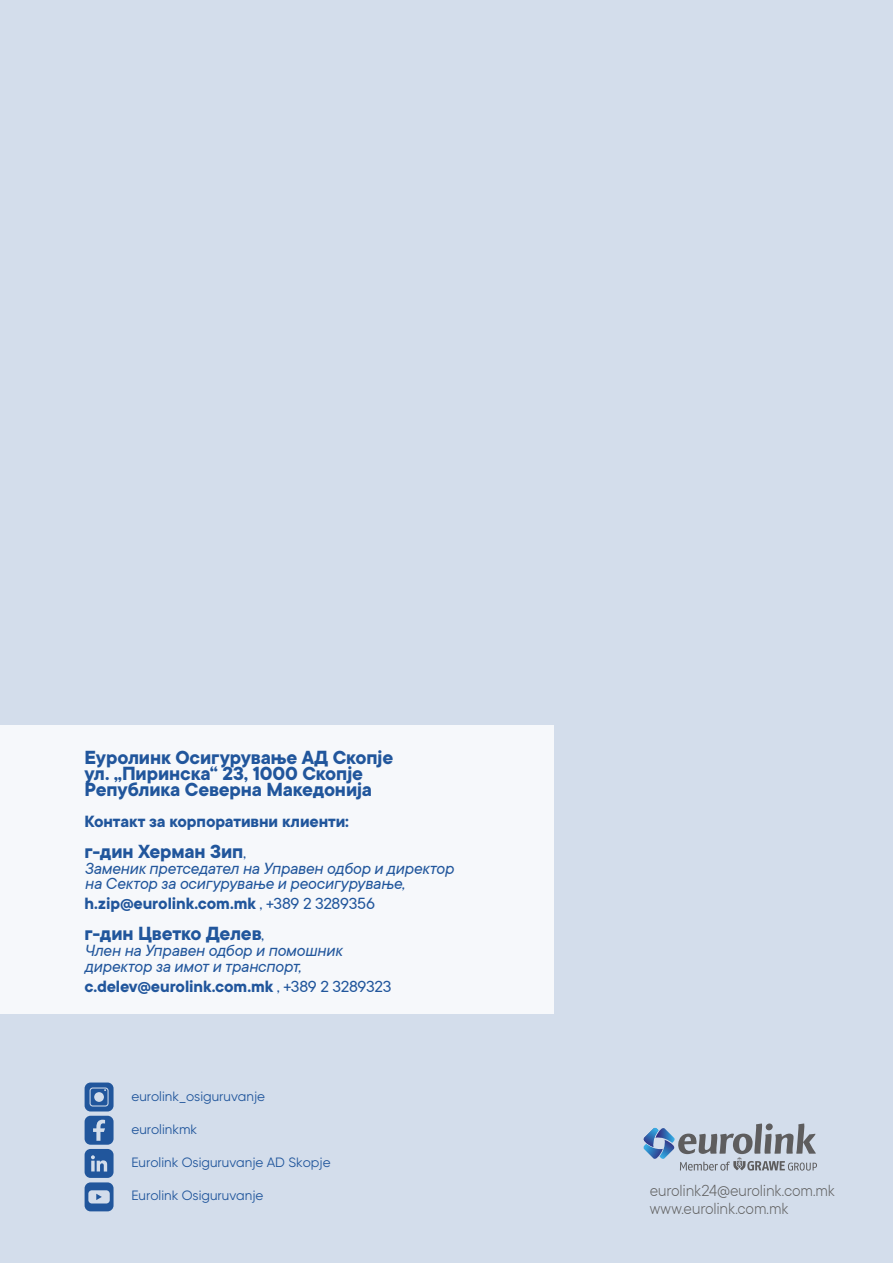
<style>
.page{position:relative;width:893px;height:1263px;background:#d3ddeb}
.page>*{position:absolute;margin:0;border:0;box-sizing:border-box;transform-origin:0 0}
.t1{font:700 21px/15.6px "TT Commons";letter-spacing:-.005em;color:#21569c}
.t2{font:italic 18px/15.6px "TT Commons";letter-spacing:-.015em;color:#21569c}
.t3{font:700 18px "TT Commons";letter-spacing:-.005em;color:#21569c}
.t4{font:300 17.55px/17.5px "TT Commons";letter-spacing:-.015em;color:#606060}
.t5{font:13.5px "Gilroy";color:#21569c}
.s1{font-weight:400;font-size:18px}
.s2{font-weight:400}
</style>
<div class="page">
<svg style="left:643px;top:1123px;width:174px;height:47px"></svg>
<div style="left:766px;top:1123px;width:7px;height:7px;background:#5e5d5e;border-radius:50%"></div>
<svg style="left:85px;top:1082px;width:29px;height:129px"></svg>
<div style="left:0;top:725px;width:554px;height:288px;background:#f6f8fb"></div>
<p class="t1" style="left:85px;top:750px;width:310px">Еуролинк Осигурување АД Скопје ул. „Пиринска“ 23, 1000 Скопје<br>Република Северна Македонија</p>
<p class="t3" style="left:85px;top:811px;width:266px">Контакт за корпоративни клиенти:</p>
<p class="t1" style="left:85px;top:844px;width:163px">г-дин Херман Зип<span class="s1">,</span></p>
<p class="t2" style="left:85px;top:860px;width:371px">Заменик претседател на Управен одбор и директор на Сектор за осигурување и реосигурување,</p>
<p class="t3" style="left:85px;top:894px;width:292px">h.zip@eurolink.com.mk <span class="s2">, +389 2 3289356</span></p>
<p class="t1" style="left:85px;top:926px;width:181px">г-дин Цветко Делев<span class="s1">,</span></p>
<p class="t2" style="left:85px;top:943px;width:259px">Член на Управен одбор и помошник директор за имот и транспорт,</p>
<p class="t3" style="left:85px;top:976px;width:308px">c.delev@eurolink.com.mk <span class="s2">, +389 2 3289323</span></p>
<p class="t5" style="left:131px;top:1088px;width:135px">eurolink_osiguruvanje</p>
<p class="t5" style="left:131px;top:1121px;width:67px">eurolinkmk</p>
<p class="t5" style="left:131px;top:1154px;width:201px">Eurolink Osiguruvanje AD Skopje</p>
<p class="t5" style="left:131px;top:1187px;width:133px">Eurolink Osiguruvanje</p>
<p class="t4" style="left:650px;top:1182px;width:187px">eurolink24@eurolink.com.mk www.eurolink.com.mk</p>
</div>
